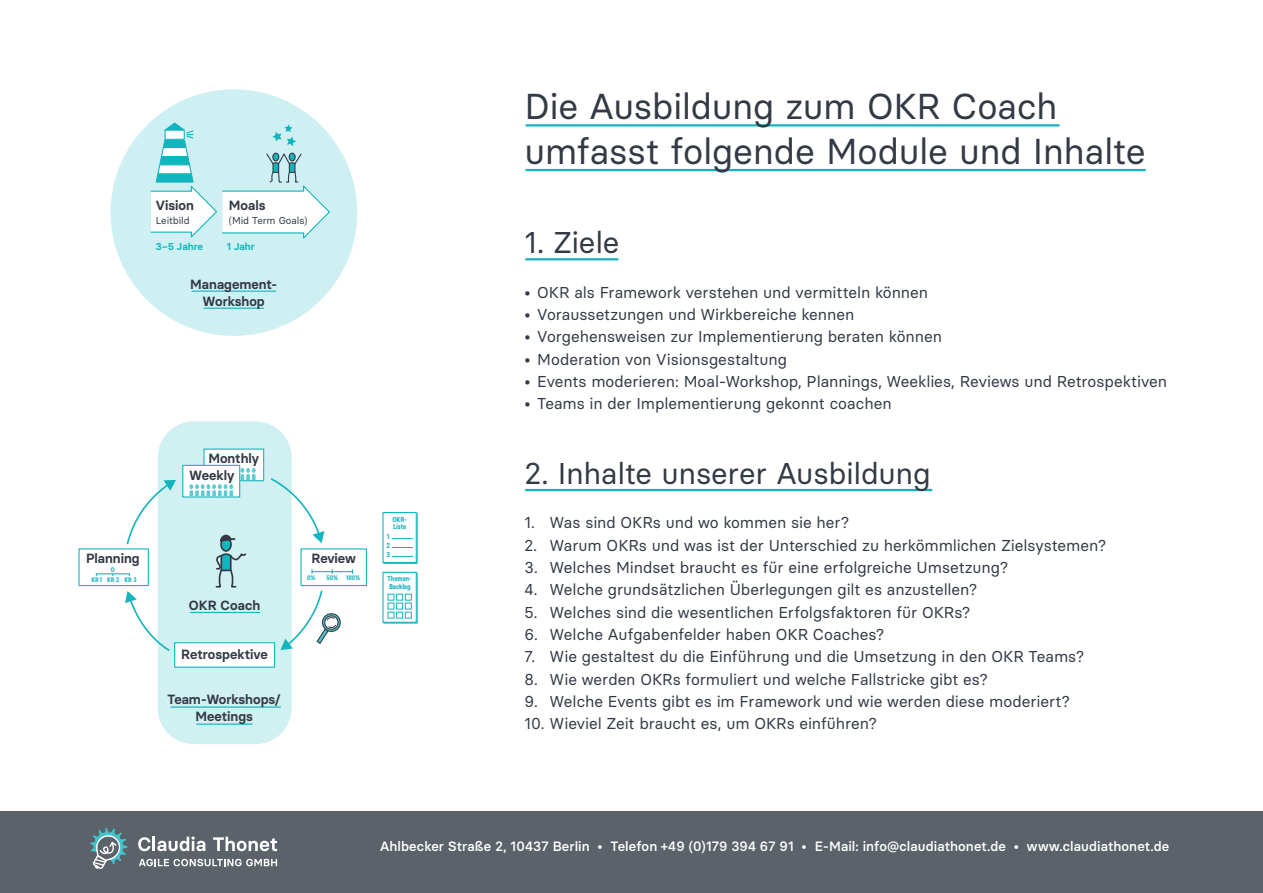
<style>
.page{position:relative;width:1263px;height:893px;background:#fff}
.page>*{position:absolute;margin:0;border:0;box-sizing:border-box;transform-origin:0 0}
.t1{font:36px/44.7px "Basier Circle";letter-spacing:-.01em;color:#333a45}
.t2{font:30px "Basier Circle";letter-spacing:-.005em;color:#333a45}
.t3{font:15.75px "Basier Circle";color:#333a45}
.t4{font:500 13.5px "Basier Circle";letter-spacing:.01em;color:#fff}
.t5{font:600 13.35px/16.6px "Basier Circle";color:#333a45;text-align:center}
.t6{font:10.05px "Basier Circle";letter-spacing:-.005em;color:#333a45}
.t7{font:600 10.05px "Basier Circle";color:#10b5be}
.t8{font:600 7.2px/7.8px "Basier Circle Narrow";letter-spacing:-.005em;color:#14b5be}
.t9{font:700 7.2px/8.9px "Roboto Condensed";color:#14b5be;text-align:justify}
.t10{font:600 6.6px "Basier Circle Narrow";color:#14b5be}
</style>
<div class="page">
<div style="left:0;top:811px;width:1263px;height:82px;background:#5c626a"></div>
<svg style="left:90px;top:828px;width:38px;height:41px"></svg>
<svg style="left:139px;top:859px;width:138px;height:7px"></svg>
<svg style="left:138px;top:836px;width:67px;height:15px"></svg>
<svg style="left:213px;top:837px;width:64px;height:14px"></svg>
<hr style="left:526px;top:258px;width:92px;height:2px;background:#14b4be">
<hr style="left:526px;top:489px;width:405px;height:2px;background:#14b4be">
<div style="left:111px;top:89px;width:246px;height:247px;background:#cff0f2;border-radius:50%"></div>
<svg style="left:150px;top:122px;width:180px;height:117px"></svg>
<hr style="left:192px;top:291px;width:84px;height:1px;background:#10b5be">
<hr style="left:204px;top:308px;width:60px;height:1px;background:#10b5be">
<div style="left:158px;top:421px;width:134px;height:323px;background:#d0f0f2;border-radius:36px"></div>
<div style="left:204px;top:449px;width:60px;height:32px;background:#fff"></div>
<div style="left:203px;top:448px;width:61px;height:33px;border:1px solid #14b5be"></div>
<div style="left:183px;top:465px;width:57px;height:32px;background:#fff"></div>
<div style="left:182px;top:465px;width:58px;height:33px;border:1px solid #14b5be"></div>
<svg style="left:270px;top:477px;width:54px;height:66px"></svg>
<svg style="left:126px;top:480px;width:50px;height:65px"></svg>
<svg style="left:125px;top:591px;width:45px;height:61px"></svg>
<div style="left:175px;top:643px;width:100px;height:24px;background:#fff"></div>
<div style="left:174px;top:642px;width:101px;height:26px;border:1px solid #14b5be"></div>
<div style="left:300px;top:548px;width:67px;height:38px;border:1px solid #14b5be"></div>
<hr style="left:312px;top:571px;width:40px;height:1px;background:#14b5be">
<div style="left:78px;top:548px;width:71px;height:38px;border:1px solid #14b5be"></div>
<hr style="left:96px;top:573px;width:33px;height:1px;background:#14b5be">
<svg style="left:280px;top:589px;width:61px;height:61px"></svg>
<svg style="left:189px;top:468px;width:67px;height:28px"></svg>
<svg style="left:215px;top:535px;width:32px;height:53px"></svg>
<hr style="left:190px;top:612px;width:70px;height:1px;background:#14b5be">
<svg style="left:387px;top:593px;width:25px;height:26px"></svg>
<div style="left:382px;top:572px;width:35px;height:51px;border:1px solid #14b5be"></div>
<div style="left:396px;top:594px;width:7px;height:6px;border:1px solid #14b5be"></div>
<div style="left:405px;top:594px;width:7px;height:6px;border:1px solid #14b5be"></div>
<div style="left:396px;top:603px;width:7px;height:6px;border:1px solid #14b5be"></div>
<div style="left:405px;top:603px;width:7px;height:6px;border:1px solid #14b5be"></div>
<svg style="left:388px;top:594px;width:6px;height:24px"></svg>
<div style="left:396px;top:612px;width:7px;height:6px;border:1px solid #14b5be"></div>
<div style="left:405px;top:612px;width:7px;height:6px;border:1px solid #14b5be"></div>
<div style="left:383px;top:513px;width:35px;height:51px;border:1px solid #14b5be"></div>
<div style="left:383px;top:513px;width:33px;height:49px;background:#fff"></div>
<div style="left:382px;top:512px;width:35px;height:51px;border:1px solid #14b5be"></div>
<svg style="left:392px;top:538px;width:21px;height:1px"></svg>
<svg style="left:392px;top:547px;width:21px;height:1px"></svg>
<svg style="left:392px;top:556px;width:21px;height:1px"></svg>
<hr style="left:171px;top:706px;width:109px;height:2px;background:#14b5be">
<hr style="left:197px;top:723px;width:55px;height:2px;background:#14b5be">
<hr style="left:526px;top:124px;width:533px;height:2px;background:#14b4be">
<hr style="left:526px;top:169px;width:619px;height:2px;background:#14b4be">
<p class="t5" style="left:156px;top:197px;width:40px">Vision</p>
<p class="t6" style="left:156px;top:214px;width:35px">Leitbild</p>
<p class="t7" style="left:156px;top:241px;width:49px">3–5 Jahre</p>
<p class="t7" style="left:227px;top:241px;width:29px">1 Jahr</p>
<p class="t5" style="left:229px;top:197px;width:38px">Moals</p>
<p class="t6" style="left:229px;top:214px;width:80px">(Mid Term Goals)</p>
<p class="t5" style="left:190px;top:276px;width:89px">Management-<br>Workshop</p>
<p class="t5" style="left:86px;top:550px;width:55px">Planning</p>
<p class="t10" style="left:91px;top:575px;width:29px">KR 1 KR 2</p>
<p class="t10" style="left:111px;top:565px;width:5px">O</p>
<p class="t10" style="left:124px;top:575px;width:14px">KR 3</p>
<p class="t5" style="left:208px;top:450px;width:52px">Monthly</p>
<p class="t5" style="left:190px;top:467px;width:46px">Weekly</p>
<p class="t5" style="left:189px;top:596px;width:73px">OKR Coach</p>
<p class="t5" style="left:181px;top:646px;width:88px">Retrospektive</p>
<p class="t5" style="left:168px;top:691px;width:115px">Team-Workshops/<br>Meetings</p>
<p class="t5" style="left:312px;top:550px;width:46px">Review</p>
<p class="t10" style="left:307px;top:574px;width:10px">0%</p>
<p class="t10" style="left:326px;top:574px;width:35px">50% 100%</p>
<p class="t8" style="left:392px;top:515px;width:16px">OKR-<br>Liste</p>
<p class="t9" style="left:386px;top:532px;width:5px">1<br>2<br>3</p>
<p class="t8" style="left:388px;top:575px;width:26px">Themen-<br>Backlog</p>
<h1 class="t1" style="left:524px;top:83px;width:623px">Die Ausbildung zum OKR Coach umfasst folgende Module und Inhalte</h1>
<h2 class="t2" style="left:524px;top:224px;width:96px">1. Ziele</h2>
<p class="t3" style="left:524px;top:282px;width:405px">• OKR als Framework verstehen und vermitteln können</p>
<p class="t3" style="left:524px;top:305px;width:331px">• Voraussetzungen und Wirkbereiche kennen</p>
<p class="t3" style="left:524px;top:327px;width:419px">• Vorgehensweisen zur Implementierung beraten können</p>
<p class="t3" style="left:524px;top:349px;width:264px">• Moderation von Visionsgestaltung</p>
<p class="t3" style="left:524px;top:371px;width:644px">• Events moderieren: Moal-Workshop, Plannings, Weeklies, Reviews und Retrospektiven</p>
<p class="t3" style="left:524px;top:394px;width:369px">• Teams in der Implementierung gekonnt coachen</p>
<h2 class="t2" style="left:524px;top:454px;width:408px">2. Inhalte unserer Ausbildung</h2>
<p class="t3" style="left:524px;top:513px;width:326px">1. Was sind OKRs und wo kommen sie her?</p>
<p class="t3" style="left:524px;top:535px;width:583px">2. Warum OKRs und was ist der Unterschied zu herkömmlichen Zielsystemen?</p>
<p class="t3" style="left:524px;top:558px;width:485px">3. Welches Mindset braucht es für eine erfolgreiche Umsetzung?</p>
<p class="t3" style="left:524px;top:580px;width:454px">4. Welche grundsätzlichen Überlegungen gilt es anzustellen?</p>
<p class="t3" style="left:524px;top:602px;width:447px">5. Welches sind die wesentlichen Erfolgsfaktoren für OKRs?</p>
<p class="t3" style="left:524px;top:624px;width:362px">6. Welche Aufgabenfelder haben OKR Coaches?</p>
<p class="t3" style="left:524px;top:647px;width:561px">7. Wie gestaltest du die Einführung und die Umsetzung in den OKR Teams?</p>
<p class="t3" style="left:524px;top:669px;width:465px">8. Wie werden OKRs formuliert und welche Fallstricke gibt es?</p>
<p class="t3" style="left:524px;top:691px;width:547px">9. Welche Events gibt es im Framework und wie werden diese moderiert?</p>
<p class="t3" style="left:524px;top:714px;width:354px">10. Wieviel Zeit braucht es, um OKRs einführen?</p>
<p class="t4" style="left:380px;top:838px;width:791px">Ahlbecker Straße 2, 10437 Berlin • Telefon +49 (0)179 394 67 91 • E-Mail: info@claudiathonet.de • www.claudiathonet.de</p>
</div>
